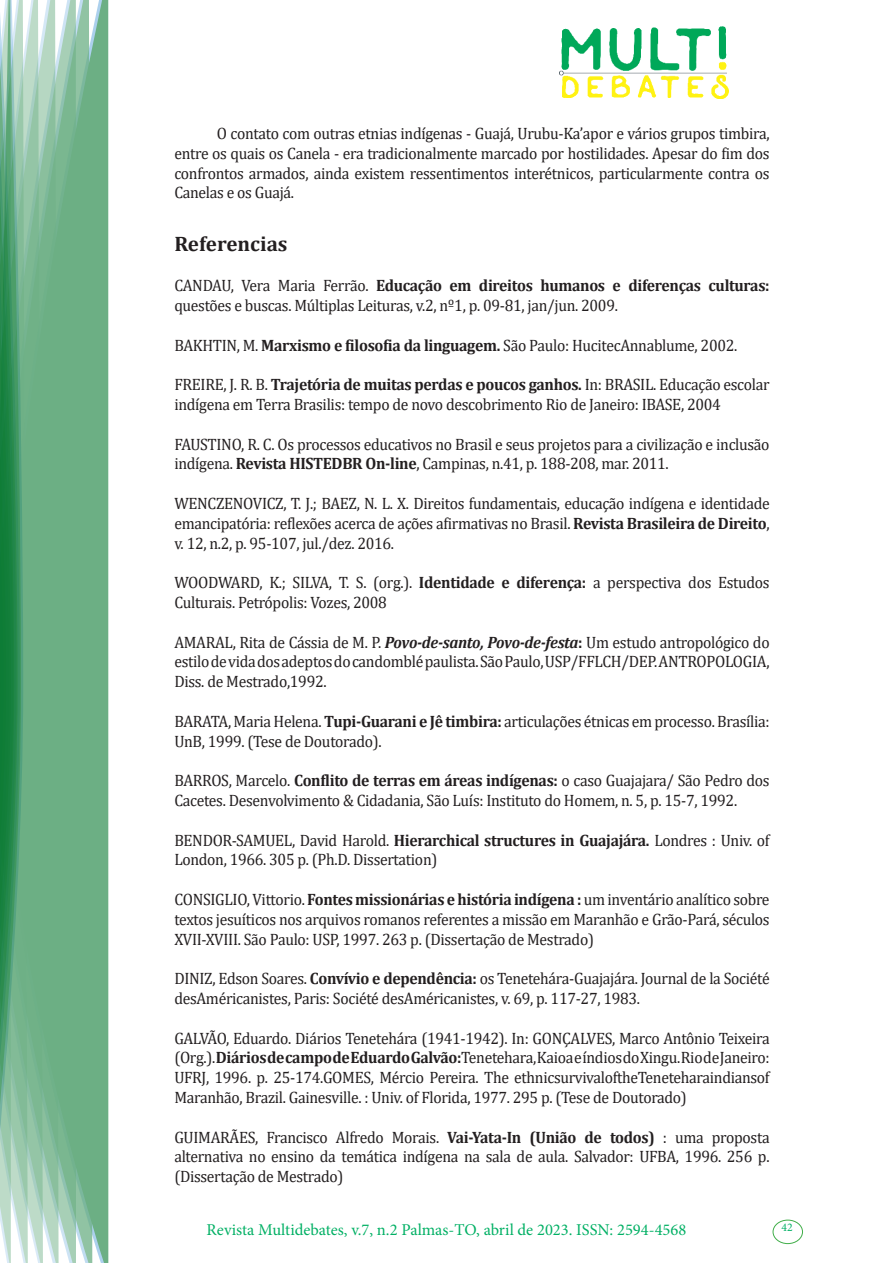
<style>
.page{position:relative;width:893px;height:1263px;background:#fff}
.page>*{position:absolute;margin:0;border:0;box-sizing:border-box;transform-origin:0 0}
.Titulo_2{font:700 21px "Cambria";color:#231f20}
.texto{font:16.5px/19.8px "Cambria";letter-spacing:-.02em;color:#231f20;scale:.95 1}
.t1{font:16.5px "Minion Pro";color:#00b064}
.t2{font:11.7px "Minion Pro";color:#00b064}
.s1{font-weight:700}
.s2{font-weight:700;font-style:italic}
</style>
<div class="page">
<img style="left:559px;top:26px;width:169px;height:72px">
<div style="left:95px;top:0;width:14px;height:1263px;background:#6caf84"></div>
<svg style="left:79px;top:0;width:16px;height:1263px;background:#71b289"></svg>
<svg style="left:62px;top:0;width:17px;height:1263px;background:#75b48c"></svg>
<svg style="left:45px;top:0;width:17px;height:1263px;background:#7cb792"></svg>
<svg style="left:30px;top:0;width:15px;height:1263px;background:#80ba96"></svg>
<svg style="left:0;top:0;width:30px;height:1263px;background:#61a97f"></svg>
<div style="left:772px;top:1219px;width:31px;height:25px;border:1px solid #40ae49;border-radius:50%"></div>
<p class="texto" style="left:174px;top:123px;width:628px;text-align:justify;text-indent:43px">O contato com outras etnias indígenas - Guajá, Urubu-Ka’apor e vários grupos timbira, entre os quais os Canela - era tradicionalmente marcado por hostilidades. Apesar do fim dos confrontos armados, ainda existem ressentimentos interétnicos, particularmente contra os Canelas e os Guajá.</p>
<p class="Titulo_2" style="left:174px;top:229px;width:115px">Referencias</p>
<p class="texto" style="left:174px;top:275px;width:628px">CANDAU, Vera Maria Ferrão. <span class="s1">Educação em direitos humanos e diferenças culturas: </span>questões e buscas. Múltiplas Leituras, v.2, nº1, p. 09-81, jan/jun. 2009.</p>
<p class="texto" style="left:174px;top:335px;width:594px">BAKHTIN, M. <span class="s1">Marxismo e filosofia da linguagem.</span> São Paulo: HucitecAnnablume, 2002.</p>
<p class="texto" style="left:174px;top:374px;width:628px">FREIRE, J. R. B. <span class="s1">Trajetória de muitas perdas e poucos ganhos.</span> In: BRASIL. Educação escolar indígena em Terra Brasilis: tempo de novo descobrimento Rio de Janeiro: IBASE, 2004</p>
<p class="texto" style="left:174px;top:434px;width:628px">FAUSTINO, R. C. Os processos educativos no Brasil e seus projetos para a civilização e inclusão indígena. <span class="s1">Revista HISTEDBR On-line</span>, Campinas, n.41, p. 188-208, mar. 2011.</p>
<p class="texto" style="left:174px;top:493px;width:628px;text-align:justify">WENCZENOVICZ, T. J.; BAEZ, N. L. X. Direitos fundamentais, educação indígena e identidade emancipatória: reflexões acerca de ações afirmativas no Brasil. <span class="s1">Revista Brasileira de Direito</span>, v. 12, n.2, p. 95-107, jul./dez. 2016.</p>
<p class="texto" style="left:174px;top:572px;width:628px">WOODWARD, K.; SILVA, T. S. (org.). <span class="s1">Identidade e diferença:</span> a perspectiva dos Estudos<br>Culturais. Petrópolis: Vozes, 2008</p>
<p class="texto" style="left:174px;top:632px;width:628px;text-align:justify">AMARAL, Rita de Cássia de M. P. <span class="s2">Povo-de-santo, Povo-de-festa</span><span class="s1">:</span> Um estudo antropológico do estilo de vida dos adeptos do candomblé paulista. São Paulo, USP/FFLCH/DEP. ANTROPOLOGIA, Diss. de Mestrado,1992.</p>
<p class="texto" style="left:174px;top:711px;width:628px">BARATA, Maria Helena. <span class="s1">Tupi-Guarani e Jê timbira:</span> articulações étnicas em processo. Brasília:<br>UnB, 1999. (Tese de Doutorado).</p>
<p class="texto" style="left:174px;top:770px;width:628px">BARROS, Marcelo. <span class="s1">Conflito de terras em áreas indígenas:</span> o caso Guajajara/ São Pedro dos<br>Cacetes. Desenvolvimento &amp; Cidadania, São Luís: Instituto do Homem, n. 5, p. 15-7, 1992.</p>
<p class="texto" style="left:174px;top:830px;width:628px">BENDOR-SAMUEL, David Harold. <span class="s1">Hierarchical structures in Guajajára.</span> Londres : Univ. of<br>London, 1966. 305 p. (Ph.D. Dissertation)</p>
<p class="texto" style="left:174px;top:889px;width:628px;text-align:justify">CONSIGLIO, Vittorio. <span class="s1">Fontes missionárias e história indígena :</span> um inventário analítico sobre textos jesuíticos nos arquivos romanos referentes a missão em Maranhão e Grão-Pará, séculos XVII-XVIII. São Paulo: USP, 1997. 263 p. (Dissertação de Mestrado)</p>
<p class="texto" style="left:174px;top:968px;width:628px">DINIZ, Edson Soares. <span class="s1">Convívio e dependência:</span> os Tenetehára-Guajajára. Journal de la Société desAméricanistes, Paris: Société desAméricanistes, v. 69, p. 117-27, 1983.</p>
<p class="texto" style="left:174px;top:1028px;width:628px;text-align:justify">GALVÃO, Eduardo. Diários Tenetehára (1941-1942). In: GONÇALVES, Marco Antônio Teixeira (Org.). <span class="s1">Diários de campo de Eduardo Galvão:</span>Tenetehara, Kaioa e índios do Xingu. Rio de Janeiro:<br>UFRJ, 1996. p. 25-174.GOMES, Mércio Pereira. The ethnicsurvivaloftheTeneteharaindiansof Maranhão, Brazil. Gainesville. : Univ. of Florida, 1977. 295 p. (Tese de Doutorado)</p>
<p class="texto" style="left:174px;top:1127px;width:628px;text-align:justify">GUIMARÃES, Francisco Alfredo Morais. <span class="s1">Vai-Yata-In (União de todos)</span> : uma proposta alternativa no ensino da temática indígena na sala de aula. Salvador: UFBA, 1996. 256 p. (Dissertação de Mestrado)</p>
<p class="t1" style="left:207px;top:1218px;width:481px">Revista Multidebates, v.7, n.2 Palmas-TO, abril de 2023. ISSN: 2594-4568</p>
<p class="t2" style="left:781px;top:1219px;width:13px">42</p>
</div>
